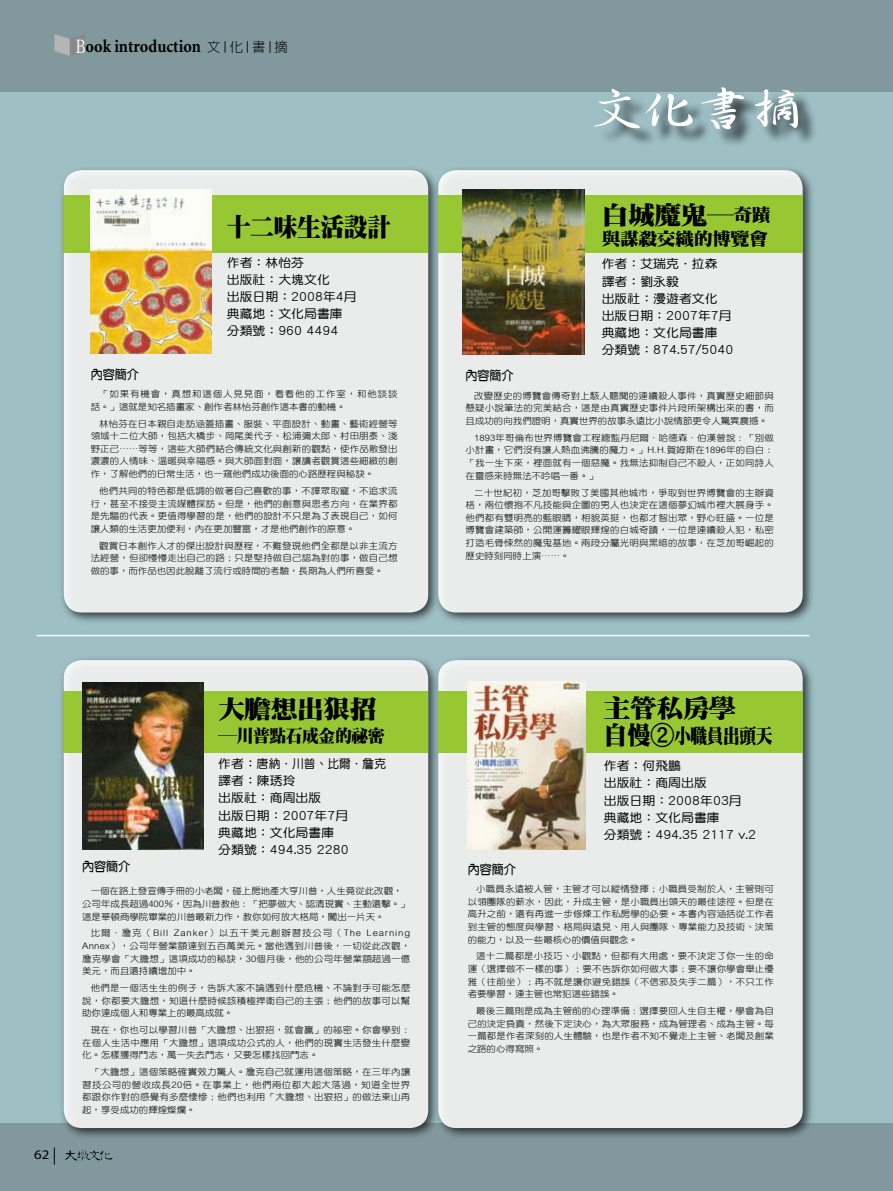
<style>
.page{position:relative;width:893px;height:1191px;background:#81989d}
.page>*{position:absolute;margin:0;border:0;box-sizing:border-box;transform-origin:0 0}
.t1{font:25.5px "DF Ming UB HK BF";letter-spacing:-.025em;color:#000;scale:.94 1}
.t2{font:25.2px "DF Ming UB HK BF";letter-spacing:-.025em;color:#000;scale:1.07 1}
.t3{font:20.1px "DF Ming UB HK BF";letter-spacing:-.025em;color:#000;scale:.83 1}
.t4{font:700 18px "Minion";color:#000;scale:.9 1}
.t5{font:17.7px "DF Ming UB HK BF";letter-spacing:-.025em;color:#000;scale:1.07 1}
.t6{font:13.2px "Myriad Pro";color:#000;scale:1.12 1}
.t7{font:12.75px "DF Yuan Bd HK BF";color:#000;scale:.94 1}
.t8{font:12.15px/17.1px "DFPG Yuan Md MP BF";letter-spacing:.005em;color:#000;scale:1.06 1}
.t9{font:8.85px/12.6px "DF Yuan Lt HK BF";letter-spacing:.015em;color:#000;text-align:justify;scale:1.06 1}
.t10{font:8.85px/12.6px "DF Yuan Lt HK BF";letter-spacing:.09em;color:#000;scale:1.06 1}
.s1{font-family:"Koz Min Pro";font-weight:400;color:#fff}
.s2{font-family:"Lin Gothic";font-weight:300;font-size:13.35px}
.s3{font-size:17.7px}
.s4{font-size:25.2px}
.s5{font-family:"Osaka";font-size:25.2px}
</style>
<div class="page">
<div style="left:0;top:93px;width:893px;height:1030px;background:#a2c4c9"></div>
<div style="left:59px;top:164px;width:757px;height:461px;background:#000;opacity:.75"></div>
<div style="left:64px;top:170px;width:364px;height:442px;background:#eaebeb;border-radius:18px"></div>
<div style="left:438px;top:170px;width:365px;height:442px;background:#eaebeb;border-radius:18px"></div>
<div style="left:59px;top:654px;width:757px;height:487px;background:#000;opacity:.75"></div>
<div style="left:64px;top:660px;width:364px;height:468px;background:#eaebeb;border-radius:18px"></div>
<div style="left:438px;top:660px;width:365px;height:468px;background:#eaebeb;border-radius:18px"></div>
<div style="left:64px;top:195px;width:364px;height:58px;background:#97c733"></div>
<div style="left:438px;top:195px;width:364px;height:57px;background:#97c733"></div>
<hr style="left:37px;top:635px;width:772px;height:1px;background:#fff">
<svg style="left:54px;top:1147px;width:1px;height:17px"></svg>
<svg style="left:65px;top:1150px;width:47px;height:10px"></svg>
<svg style="left:54px;top:34px;width:31px;height:22px"></svg>
<div style="left:597px;top:89px;width:220px;height:60px;background:#000;opacity:.75"></div>
<svg style="left:593px;top:87px;width:205px;height:42px"></svg>
<div style="left:64px;top:691px;width:364px;height:62px;background:#97c733"></div>
<div style="left:438px;top:690px;width:365px;height:62px;background:#97c733"></div>
<img style="left:82px;top:682px;width:121px;height:167px">
<img style="left:91px;top:190px;width:120px;height:164px">
<img style="left:462px;top:190px;width:123px;height:165px">
<img style="left:468px;top:681px;width:118px;height:168px">
<h3 class="t4" style="left:76px;top:37px;width:237px"><span class="s1">B</span>ook introduction <span class="s2">文｜化｜書｜摘</span></h3>
<h1 class="t1" style="left:227px;top:214px;width:176px">十二味生活設計</h1>
<h3 class="t8" style="left:227px;top:254px;width:124px">作者：林怡芬<br>出版社：大塊文化<br>出版日期：2008年4月典藏地：文化局書庫分類號：960 4494</h3>
<h3 class="t7" style="left:91px;top:367px;width:53px">內容簡介</h3>
<p class="t10" style="left:91px;top:388px;width:291px;text-indent:9px">「如果有機會，真想和這個人見見面，看看他的工作室，和他談談話。」這就是知名插畫家、創作者林怡芬創作這本書的動機。</p>
<p class="t9" style="left:91px;top:417px;width:291px;text-indent:9px">林怡芬在日本親自走訪涵蓋插畫、服裝、平面設計、動畫、藝術經營等領域十二位大師，包括大橋步、岡尾美代子、松浦彌太郎、村田朋泰、淺野正己……等等，這些大師們結合傳統文化與創新的觀點，使作品散發出濃濃的人情味、溫暖與幸福感。與大師面對面，讓讀者觀賞這些細緻的創作，了解他們的日常生活，也一窺他們成功後面的心路歷程與秘訣。</p>
<p class="t9" style="left:91px;top:485px;width:291px;text-indent:9px">他們共同的特色都是低調的做著自己喜歡的事，不譁眾取寵，不追求流行，甚至不接受主流媒體採訪。但是，他們的創意與思考方向，在業界都是先驅的代表。更值得學習的是，他們的設計不只是為了表現自己，如何讓人類的生活更加便利，內在更加豐富，才是他們創作的原意。</p>
<p class="t9" style="left:91px;top:539px;width:291px;text-indent:9px">觀賞日本創作人才的傑出設計與歷程，不難發現他們全都是以非主流方法經營，但卻慢慢走出自己的路；只是堅持做自己認為對的事，做自己想做的事，而作品也因此脫離了流行或時間的考驗，長期為人們所喜愛。</p>
<h3 class="t6" style="left:34px;top:1146px;width:15px">62</h3>
<h2 class="t2" style="left:218px;top:696px;width:150px">大膽想出狠招</h2>
<h3 class="t5" style="left:218px;top:727px;width:157px">─川普點石成金的祕密</h3>
<h3 class="t8" style="left:218px;top:755px;width:160px">作者：唐納．川普、比爾．詹克譯者：陳琇玲<br>出版社：商周出版<br>出版日期：2007年7月<br>典藏地：文化局書庫<br>分類號：494.35 2280</h3>
<h3 class="t7" style="left:82px;top:860px;width:53px">內容簡介</h3>
<p class="t9" style="left:82px;top:885px;width:310px;text-align:left;text-indent:9px">一個在路上發宣傳手冊的小老闆，碰上房地產大亨川普，人生竟從此改觀，公司年成長超過400％，因為川普教他：「把夢做大、認清現實、主動還擊。」這是華頓商學院畢業的川普最新力作，教你如何放大格局，闖出一片天。</p>
<p class="t9" style="left:82px;top:927px;width:311px;text-indent:9px">比爾．詹克（Bill Zanker）以五千美元創辦習技公司（The Learning Annex），公司年營業額達到五百萬美元。當他遇到川普後，一切從此改觀，詹克學會「大膽想」這項成功的秘訣，30個月後，他的公司年營業額超過一億美元，而且還持續增加中。</p>
<p class="t9" style="left:82px;top:982px;width:311px;text-indent:9px">他們是一個活生生的例子，告訴大家不論遇到什麼危機、不論對手可能怎麼說，你都要大膽想，知道什麼時候該積極捍衛自己的主張；他們的故事可以幫助你達成個人和專業上的最高成就。</p>
<p class="t9" style="left:82px;top:1024px;width:311px;text-indent:9px">現在，你也可以學習川普「大膽想、出狠招，就會贏」的祕密。你會學到：在個人生活中應用「大膽想」這項成功公式的人，他們的現實生活發生什麼變化。怎樣獲得鬥志，萬一失去鬥志，又要怎樣找回鬥志。</p>
<p class="t9" style="left:82px;top:1066px;width:311px;text-indent:9px">「大膽想」這個策略確實效力驚人。詹克自己就運用這個策略，在三年內讓習技公司的營收成長20倍。在事業上，他們兩位都大起大落過，知道全世界都跟你作對的感覺有多麼悽慘；他們也利用「大膽想、出狠招」的做法東山再起，享受成功的輝煌燦爛。</p>
<h2 class="t2" style="left:602px;top:202px;width:159px">白城魔鬼─<span class="s3">奇蹟</span></h2>
<h3 class="t5" style="left:602px;top:230px;width:157px">與謀殺交織的博覽會</h3>
<h3 class="t8" style="left:602px;top:255px;width:126px">作者：艾瑞克．拉森譯者：劉永毅<br>出版社：漫遊者文化出版日期：2007年7月典藏地：文化局書庫分類號：874.57/5040</h3>
<h3 class="t7" style="left:466px;top:369px;width:53px">內容簡介</h3>
<p class="t9" style="left:466px;top:389px;width:292px;text-indent:9px">改變歷史的博覽會傳奇對上駭人聽聞的連續殺人事件，真實歷史細節與懸疑小說筆法的完美結合，這是由真實歷史事件片段所架構出來的書，而且成功的向我們證明，真實世界的故事永遠比小說情節更令人驚異震撼。</p>
<p class="t9" style="left:466px;top:432px;width:292px;text-indent:9px">1893年哥倫布世界博覽會工程總監丹尼爾．哈德森．伯漢曾說：「別做小計畫，它們沒有讓人熱血沸騰的魔力。」H.H.賀姆斯在1896年的自白：「我一生下來，裡面就有一個惡魔。我無法抑制自己不殺人，正如同詩人在靈感來時無法不吟唱一番。」</p>
<p class="t9" style="left:466px;top:486px;width:292px;text-indent:9px">二十世紀初，芝加哥擊敗了美國其他城市，爭取到世界博覽會的主辦資格，兩位懷抱不凡技能與企圖的男人也決定在這個夢幻城市裡大展身手。他們都有雙明亮的藍眼睛，相貌英挺，也都才智出眾，野心旺盛。一位是博覽會建築師，公開運籌耀眼輝煌的白城奇蹟，一位是連續殺人犯，私密打造毛骨悚然的魔鬼基地。兩段分屬光明與黑暗的故事，在芝加哥崛起的歷史時刻同時上演……。</p>
<h2 class="t2" style="left:604px;top:695px;width:125px">主管私房學</h2>
<h3 class="t3" style="left:604px;top:725px;width:205px"><span class="s4">自慢</span><span class="s5">②</span>小職員出頭天</h3>
<h3 class="t8" style="left:604px;top:757px;width:145px">作者：何飛鵬<br>出版社：商周出版<br>出版日期：2008年03月典藏地：文化局書庫<br>分類號：494.35 2117 v.2</h3>
<h3 class="t7" style="left:468px;top:862px;width:53px">內容簡介</h3>
<p class="t9" style="left:468px;top:883px;width:290px;text-indent:9px">小職員永遠被人管，主管才可以縱情發揮；小職員受制於人，主管則可以領團隊的薪水，因此，升成主管，是小職員出頭天的最佳途徑。但是在高升之前，還有再進一步修煉工作私房學的必要。本書內容涵括從工作者到主管的態度與學習、格局與遠見、用人與團隊、專業能力及技術、決策的能力，以及一些最核心的價值與觀念。</p>
<p class="t9" style="left:468px;top:950px;width:290px;text-indent:9px">這十二篇都是小技巧、小觀點，但都有大用處，要不決定了你一生的命運（選擇做不一樣的事）；要不告訴你如何做大事；要不讓你學會舉止優雅（往前坐）；再不就是讓你避免錯誤（不信邪及失手二篇），不只工作者要學習，連主管也常犯這些錯誤。</p>
<p class="t9" style="left:468px;top:1005px;width:290px;text-indent:9px">最後三篇則是成為主管前的心理準備：選擇要回人生自主權，學會為自己的決定負責，然後下定決心，為大眾服務，成為管理者、成為主管。每一篇都是作者深刻的人生體驗，也是作者不知不覺走上主管、老闆及創業之路的心得寫照。</p>
</div>
